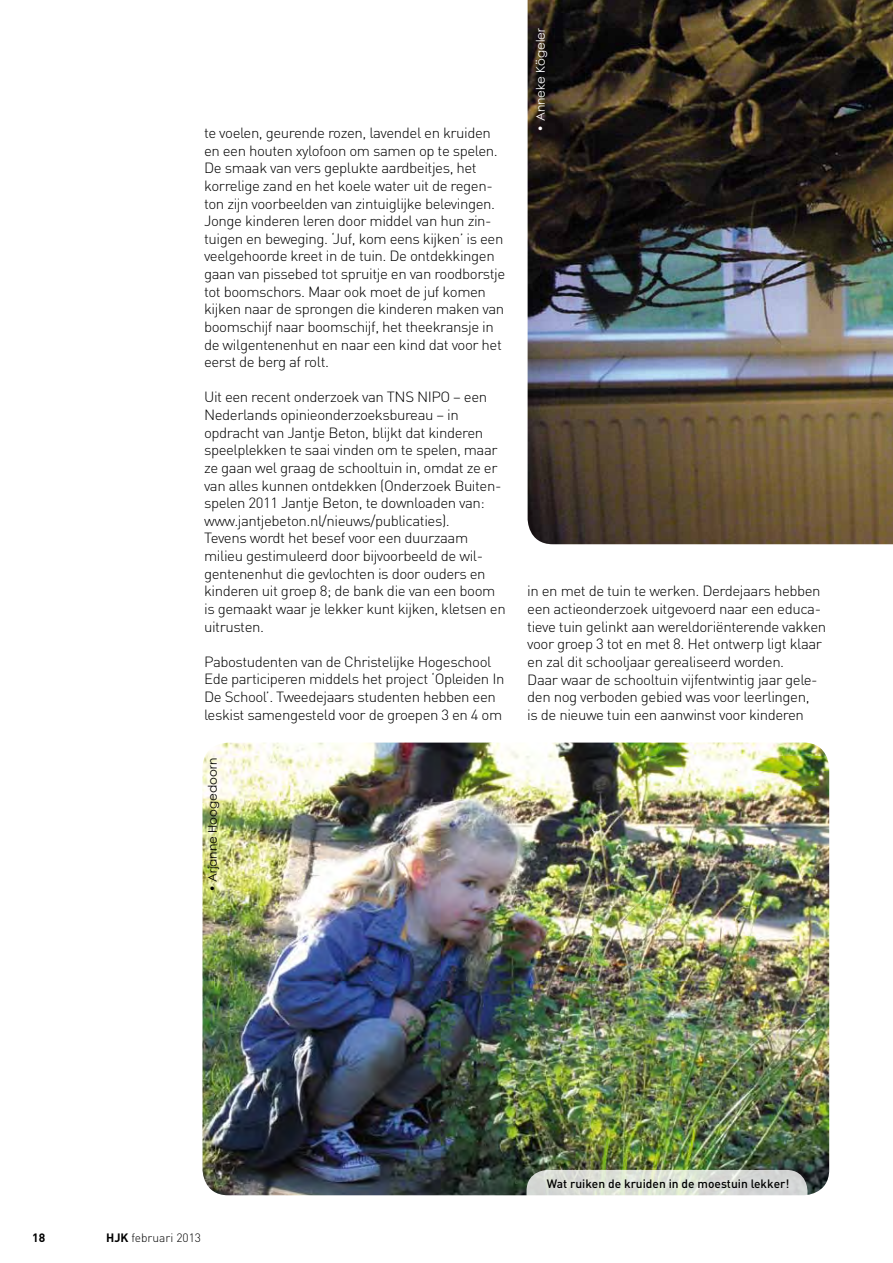
<style>
.page{position:relative;width:893px;height:1263px;background:#fff}
.page>*{position:absolute;margin:0;border:0;box-sizing:border-box;transform-origin:0 0}
.t1{font:300 14.7px/17.5px "DIN Pro";letter-spacing:-.03em;color:#000}
.t2{font:500 12px "DIN Pro";color:#000}
.t3{font:12px "Century Gothic";color:#000}
.t4{font:300 12px "DIN Pro";color:#000}
.t5{font:12px "Century Gothic";color:#fff}
.t6{font:700 12px "DIN Pro";color:#000}
.s1{font-weight:700}
</style>
<div class="page">
<img style="left:202px;top:742px;width:627px;height:453px">
<svg style="left:527px;top:1170px;width:280px;height:65px"></svg>
<img style="left:528px;top:0;width:365px;height:544px">
<p class="t1" style="left:204px;top:123px;width:303px">te voelen, geurende rozen, lavendel en kruiden en een houten xylofoon om samen op te spelen.<br>De smaak van vers geplukte aardbeitjes, het korrelige zand en het koele water uit de regen&shy;ton zijn voorbeelden van zintuiglijke belevingen.<br>Jonge kinderen leren door middel van hun zin&shy;tuigen en beweging. ‘Juf, kom eens kijken’ is een veelgehoorde kreet in de tuin. De ontdekkingen gaan van pissebed tot spruitje en van roodborstje tot boomschors. Maar ook moet de juf komen kijken naar de sprongen die kinderen maken van boomschijf naar boomschijf, het theekransje in de wilgentenenhut en naar een kind dat voor het eerst de berg af rolt.</p>
<p class="t1" style="left:204px;top:388px;width:303px">Uit een recent onderzoek van TNS NIPO – een Nederlands opinieonderzoeksbureau – in opdracht van Jantje Beton, blijkt dat kinderen speelplekken te saai vinden om te spelen, maar ze gaan wel graag de schooltuin in, omdat ze er van alles kunnen ontdekken (Onderzoek Buiten&shy;spelen 2011 Jantje Beton, te downloaden van: www.jantjebeton.nl/nieuws/publicaties).<br>Tevens wordt het besef voor een duurzaam milieu gestimuleerd door bijvoorbeeld de wil&shy;gentenenhut die gevlochten is door ouders en kinderen uit groep 8; de bank die van een boom is gemaakt waar je lekker kunt kijken, kletsen en uitrusten.</p>
<p class="t1" style="left:204px;top:652px;width:302px">Pabostudenten van de Christelijke Hogeschool Ede participeren middels het project ‘Opleiden In De School’. Tweedejaars studenten hebben een leskist samengesteld voor de groepen 3 en 4 om</p>
<p class="t3" style="left:205px;top:892px;width:136px;rotate:-90deg">• Arjanne Hoogedoorn</p>
<p class="t5" style="left:533px;top:132px;width:105px;rotate:-90deg">• Anneke Kögeler</p>
<p class="t1" style="left:527px;top:582px;width:301px">in en met de tuin te werken. Derdejaars hebben een actieonderzoek uitgevoerd naar een educa&shy;tieve tuin gelinkt aan wereldoriënterende vakken voor groep 3 tot en met 8. Het ontwerp ligt klaar en zal dit schooljaar gerealiseerd worden.<br>Daar waar de schooltuin vijfentwintig jaar gele&shy;den nog verboden gebied was voor leerlingen,<br>is de nieuwe tuin een aanwinst voor kinderen</p>
<p class="t6" style="left:32px;top:1230px;width:15px">18</p>
<p class="t4" style="left:106px;top:1230px;width:96px"><span class="s1">HJK</span> februari 2013</p>
<p class="t2" style="left:547px;top:1175px;width:244px">Wat ruiken de kruiden in de moestuin lekker!</p>
</div>
